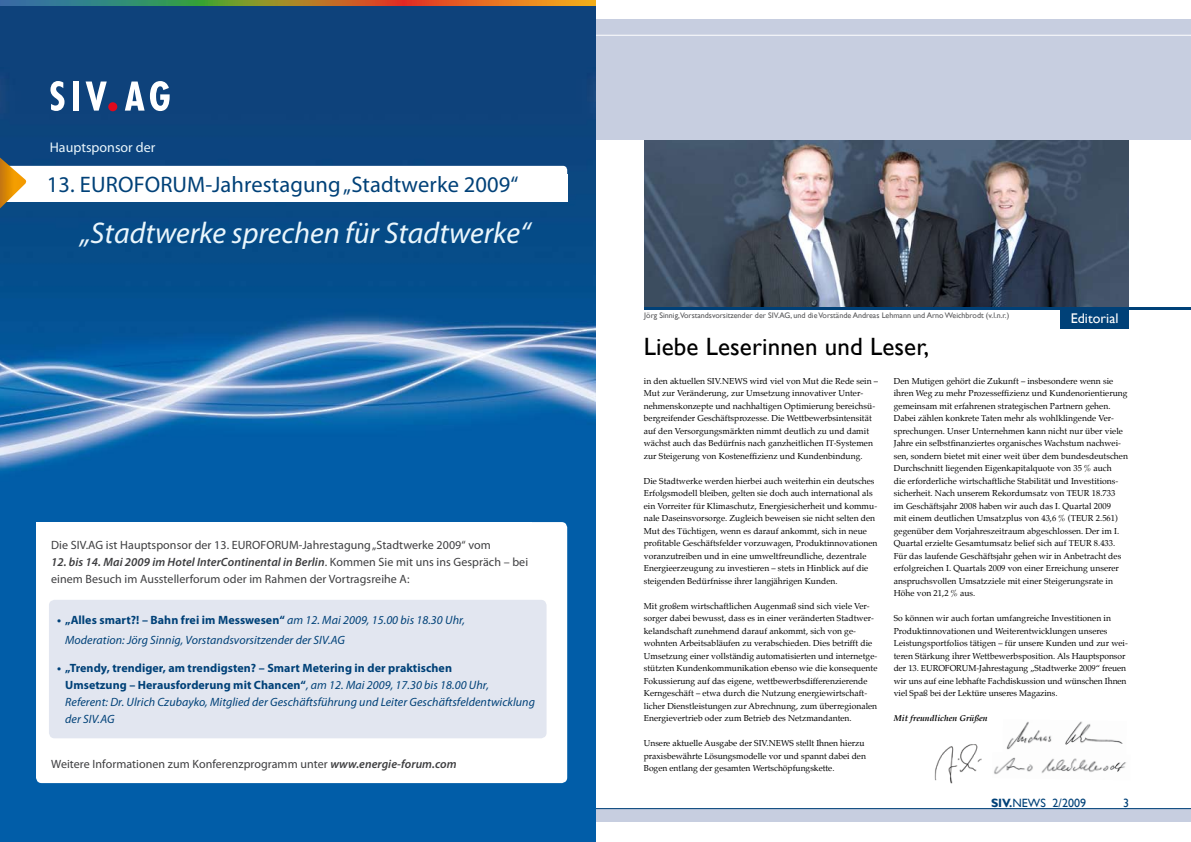
<style>
.page{position:relative;width:1191px;height:842px;background:#fff}
.page>*{position:absolute;margin:0;border:0;box-sizing:border-box;transform-origin:0 0}
.t1{font:italic 30px "Myriad Pro";color:#eaf6fc}
.t2{font:25px "Gill Sans";letter-spacing:.005em;color:#000}
.t3{font:22.5px "Myriad Pro";letter-spacing:.005em;color:#004178}
.t4{font:14px "Myriad Pro";color:#eaf6fc}
.t5{font:14px "Gill Sans";letter-spacing:.005em;color:#fff}
.t6{font:italic 12px/17px "Myriad Pro";letter-spacing:.005em;color:#004178}
.t7{font:12px/17px "Myriad Pro";letter-spacing:.005em;color:#3e3e40}
.t8{font:12px "Gill Sans";color:#004178}
.t9{font:8.5px/12.5px "Palatino";letter-spacing:.005em;color:#000}
.t10{font:italic 700 8.5px "Palatino";letter-spacing:.005em;color:#000}
.t11{font:8px "Gill Sans";color:#58585a}
.s1{font-weight:600;font-style:italic}
.s2{font-weight:700;font-style:normal}
.s3{font-weight:700}
</style>
<div class="page">
<img style="left:644px;top:140px;width:484px;height:168px">
<div style="left:0;top:808px;width:1191px;height:13px;background:#c7cee0"></div>
<hr style="left:0;top:808px;width:1191px;height:1px;background:#004178">
<div style="left:595px;top:19px;width:596px;height:121px;background:#c7cee0"></div>
<hr style="left:560px;top:35px;width:631px;height:1px;background:#fff">
<div style="left:1060px;top:310px;width:68px;height:19px;background:#004178"></div>
<hr style="left:644px;top:308px;width:547px;height:2px;background:#004178">
<img style="left:0;top:6px;width:595px;height:836px">
<img style="left:1006px;top:721px;width:117px;height:29px">
<img style="left:994px;top:757px;width:132px;height:18px">
<img style="left:934px;top:744px;width:47px;height:39px">
<svg style="left:0;top:0;width:595px;height:6px;background:#947b42"></svg>
<div style="left:36px;top:522px;width:531px;height:261px;background:#fff;border-radius:6px"></div>
<div style="left:49px;top:600px;width:497px;height:138px;background:#e2e6f0;border-radius:6px"></div>
<svg style="left:50px;top:81px;width:15px;height:30px"></svg>
<div style="left:73px;top:82px;width:6px;height:29px;background:#fff"></div>
<svg style="left:86px;top:82px;width:21px;height:29px"></svg>
<svg style="left:125px;top:81px;width:45px;height:30px"></svg>
<div style="left:108px;top:102px;width:9px;height:9px;background:#e0091d;border-radius:50%"></div>
<div style="left:0;top:174px;width:567px;height:28px;background:#fff"></div>
<div style="left:36px;top:522px;width:495px;height:28px;background:#fff"></div>
<div style="left:0;top:166px;width:567px;height:23px;background:#fff;border-radius:4px"></div>
<svg style="left:0;top:158px;width:27px;height:50px"></svg>
<h3 class="t4" style="left:50px;top:138px;width:107px">Hauptsponsor der</h3>
<h3 class="t3" style="left:47px;top:170px;width:473px">13. EUROFORUM-Jahrestagung „Stadtwerke 2009“</h3>
<h1 class="t1" style="left:80px;top:214px;width:451px">„Stadtwerke sprechen für Stadtwerke“</h1>
<h3 class="t7" style="left:51px;top:536px;width:441px">Die SIV.AG ist Hauptsponsor der 13. EUROFORUM-Jahrestagung „Stadtwerke 2009“ vom</h3>
<h3 class="t7" style="left:51px;top:553px;width:478px"><span class="s1">12. bis 14. Mai 2009 im Hotel InterContinental in Berlin</span>. Kommen Sie mit uns ins Gespräch – bei einem Besuch im Ausstellerforum oder im Rahmen der Vortragsreihe A:</h3>
<h3 class="t6" style="left:65px;top:610px;width:401px;line-height:20px;text-indent:-8px"><span class="s2">• „Alles smart?! – Bahn frei im Messwesen“</span> am 12. Mai 2009, 15.00 bis 18.30 Uhr,<br>Moderation: Jörg Sinnig, Vorstandsvorsitzender der SIV.AG</h3>
<p class="t6" style="left:65px;top:659px;width:471px;text-indent:-8px"><span class="s2">• „Trendy, trendiger, am trendigsten? – Smart Metering in der praktischen<br>Umsetzung – Herausforderung mit Chancen“</span>, am 12. Mai 2009, 17.30 bis 18.00 Uhr,<br>Referent: Dr. Ulrich Czubayko, Mitglied der Geschäftsführung und Leiter Geschäftsfeldentwicklung der SIV.AG</p>
<h3 class="t7" style="left:51px;top:755px;width:407px">Weitere Informationen zum Konferenzprogramm unter <span class="s1">www.energie-forum.com</span></h3>
<p class="t11" style="left:644px;top:311px;width:366px">Jörg Sinnig,Vorstandsvorsitzender der SIV.AG, und die Vorstände Andreas Lehmann und Arno Weichbrodt (v.l.n.r.)</p>
<h2 class="t2" style="left:644px;top:332px;width:287px">Liebe Leserinnen und Leser,</h2>
<h3 class="t5" style="left:1070px;top:310px;width:49px">Editorial</h3>
<p class="t9" style="left:644px;top:374px;width:236px">in den aktuellen SIV.NEWS wird viel von Mut die Rede sein – Mut zur Veränderung, zur Umsetzung innovativer Unter&shy;nehmenskonzepte und nachhaltigen Optimierung bereichsü&shy;bergreifender Geschäftsprozesse. Die Wettbewerbsintensität auf den Versorgungsmärkten nimmt deutlich zu und damit wächst auch das Bedürfnis nach ganzheitlichen IT-Systemen zur Steigerung von Kosteneffizienz und Kundenbindung.</p>
<p class="t9" style="left:644px;top:474px;width:235px">Die Stadtwerke werden hierbei auch weiterhin ein deutsches Erfolgsmodell bleiben, gelten sie doch auch international als ein Vorreiter für Klimaschutz, Energiesicherheit und kommu&shy;nale Daseinsvorsorge. Zugleich beweisen sie nicht selten den Mut des Tüchtigen, wenn es darauf ankommt, sich in neue profitable Geschäftsfelder vorzuwagen, Produktinnovationen voranzutreiben und in eine umweltfreundliche, dezentrale Energieerzeugung zu investieren – stets in Hinblick auf die steigenden Bedürfnisse ihrer langjährigen Kunden.</p>
<p class="t9" style="left:644px;top:599px;width:235px">Mit großem wirtschaftlichen Augenmaß sind sich viele Ver&shy;sorger dabei bewusst, dass es in einer veränderten Stadtwer&shy;kelandschaft zunehmend darauf ankommt, sich von ge&shy;wohnten Arbeitsabläufen zu verabschieden. Dies betrifft die Umsetzung einer vollständig automatisierten und internetge&shy;stützten Kundenkommunikation ebenso wie die konsequente Fokussierung auf das eigene, wettbewerbsdifferenzierende Kerngeschäft – etwa durch die Nutzung energiewirtschaft&shy;licher Dienstleistungen zur Abrechnung, zum überregionalen Energievertrieb oder zum Betrieb des Netzmandanten.</p>
<p class="t9" style="left:644px;top:737px;width:224px">Unsere aktuelle Ausgabe der SIV.NEWS stellt Ihnen hierzu praxisbewährte Lösungsmodelle vor und spannt dabei den<br>Bogen entlang der gesamten Wertschöpfungskette.</p>
<p class="t9" style="left:893px;top:374px;width:236px">Den Mutigen gehört die Zukunft – insbesondere wenn sie ihren Weg zu mehr Prozesseffizienz und Kundenorientierung gemeinsam mit erfahrenen strategischen Partnern gehen.<br>Dabei zählen konkrete Taten mehr als wohlklingende Ver&shy;sprechungen. Unser Unternehmen kann nicht nur über viele Jahre ein selbstfinanziertes organisches Wachstum nachwei&shy;sen, sondern bietet mit einer weit über dem bundesdeutschen Durchschnitt liegenden Eigenkapitalquote von 35 % auch<br>die erforderliche wirtschaftliche Stabilität und Investitions&shy;sicherheit. Nach unserem Rekordumsatz von TEUR 18.733<br>im Geschäftsjahr 2008 haben wir auch das I. Quartal 2009<br>mit einem deutlichen Umsatzplus von 43,6 % (TEUR 2.561) gegenüber dem Vorjahreszeitraum abgeschlossen. Der im I.<br>Quartal erzielte Gesamtumsatz belief sich auf TEUR 8.433.<br>Für das laufende Geschäftsjahr gehen wir in Anbetracht des erfolgreichen I. Quartals 2009 von einer Erreichung unserer anspruchsvollen Umsatzziele mit einer Steigerungsrate in Höhe von 21,2 % aus.</p>
<p class="t9" style="left:893px;top:612px;width:236px">So können wir auch fortan umfangreiche Investitionen in Produktinnovationen und Weiterentwicklungen unseres Leistungsportfolios tätigen – für unsere Kunden und zur wei&shy;teren Stärkung ihrer Wettbewerbsposition. Als Hauptsponsor der 13. EUROFORUM-Jahrestagung „Stadtwerke 2009“ freuen wir uns auf eine lebhafte Fachdiskussion und wünschen Ihnen viel Spaß bei der Lektüre unseres Magazins.</p>
<p class="t10" style="left:893px;top:712px;width:95px">Mit freundlichen Grüßen</p>
<h3 class="t8" style="left:991px;top:795px;width:96px"><span class="s3">SIV.</span>NEWS 2/2009</h3>
<h3 class="t8" style="left:1123px;top:795px;width:7px">3</h3>
</div>
